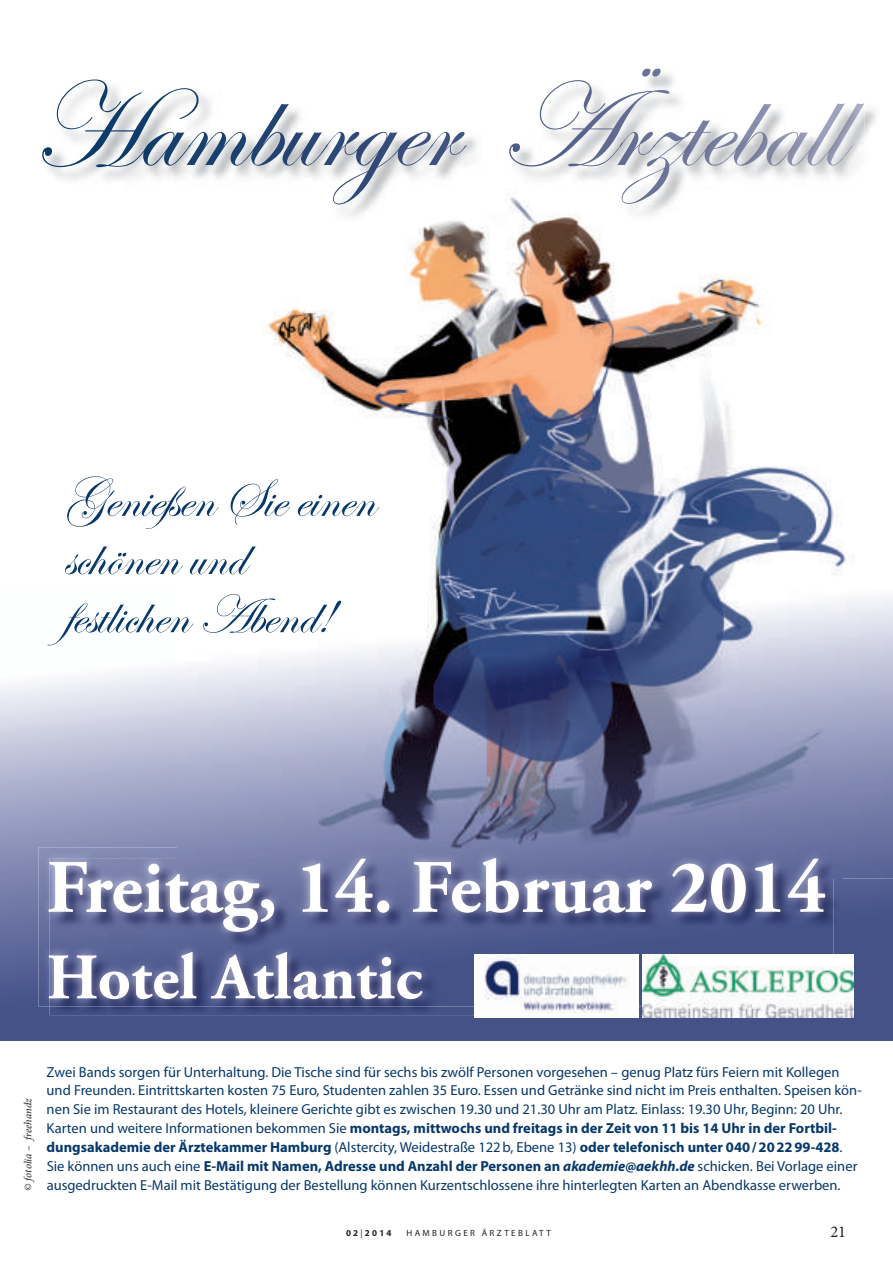
<style>
.page{position:relative;width:893px;height:1263px;background:#fff}
.page>*{position:absolute;margin:0;border:0;box-sizing:border-box;transform-origin:0 0}
.t1{font:700 75.15px "Adobe Garamond Pro";color:#fff}
.t2{font:700 64.8px "Adobe Garamond Pro";color:#fff}
.t3{font:55.05px/58.2px "Edwardian Script ITC";color:#073869}
.t4{font:16.5px "Minion Pro";color:#231f20}
.t5{font:14.55px/18.9px "Myriad Pro Regular OV TJNKFA";color:#073869}
.t6{font:14.55px/18.9px "Myriad Pro Bold OV RJNKFA";color:#073869}
.t7{font:italic 10.65px "Minion Pro";color:#231f20}
.t8{font:9px "Myriad Pro Regular OV TJNKFA";letter-spacing:.27em;color:#231f20}
.t9{font:9px "Myriad Pro Bold OV RJNKFA";letter-spacing:.25em;color:#231f20}
.s1{font-family:"Myriad Pro Regular OV TJNKFA"}
.s2{font-family:"Myriad Pro Bold OV RJNKFA"}
.s3{font-family:"Myriad Pro";font-weight:700;font-style:italic}
</style>
<div class="page">
<img style="left:263px;top:221px;width:590px;height:369px">
<svg style="left:0;top:670px;width:893px;height:371px;background:#8189b0"></svg>
<img style="left:438px;top:590px;width:455px;height:288px">
<img style="left:177px;top:590px;width:261px;height:257px">
<img style="left:49px;top:878px;width:793px;height:137px">
<img style="left:833px;top:858px;width:9px;height:20px">
<img style="left:39px;top:847px;width:138px;height:159px">
<img style="left:177px;top:847px;width:656px;height:11px">
<img style="left:49px;top:858px;width:784px;height:148px">
<img style="left:337px;top:204px;width:333px;height:17px">
<img style="left:43px;top:69px;width:822px;height:111px">
<img style="left:177px;top:142px;width:688px;height:62px">
<img style="left:475px;top:954px;width:163px;height:63px">
<img style="left:643px;top:954px;width:210px;height:63px">
<h3 class="t3" style="left:64px;top:467px;width:312px">Genießen Sie einen schönen und festlichen Abend!</h3>
<h1 class="t1" style="left:47px;top:844px;width:781px">Freitag, 14. Februar 2014</h1>
<h2 class="t2" style="left:47px;top:940px;width:377px">Hotel Atlantic</h2>
<p class="t7" style="left:22px;top:1190px;width:94px;rotate:-90deg">© fotolia – freehandz</p>
<p class="t5" style="left:47px;top:1062px;width:817px">zwei bands sorgen für unterhaltung. Die tische sind für sechs bis zwölf Personen vorgesehen – genug Platz fürs Feiern mit Kollegen und Freunden. eintrittskarten kosten 75 euro, Studenten zahlen 35 euro. essen und getränke sind nicht im Preis enthalten. Speisen kön&shy;nen Sie im restaurant des Hotels, kleinere gerichte gibt es zwischen 19.30 und 21.30 uhr am Platz. einlass: 19.30 uhr, beginn: 20 uhr.</p>
<p class="t6" style="left:47px;top:1119px;width:797px"><span class="s1">Karten und weitere Informationen bekommen Sie</span> montags, mittwochs und freitags in der Zeit von 11 bis 14 Uhr in der Fortbil&shy;dungsakademie der Ärztekammer Hamburg <span class="s1">(alstercity, Weidestraße 122 b, ebene 13)</span> oder telefonisch unter 040 / 20 22 99-428<span class="s1">.</span></p>
<p class="t5" style="left:47px;top:1156px;width:812px">Sie können uns auch eine <span class="s2">E-Mail mit Namen, Adresse und Anzahl der Personen an</span> <span class="s3">akademie@aekhh.de</span> schicken. bei Vorlage einer ausgedruckten e-mail mit bestätigung der bestellung können Kurzentschlossene ihre hinterlegten Karten an abendkasse erwerben.</p>
<p class="t9" style="left:346px;top:1227px;width:47px">02<span class="s1">|</span>2014</p>
<p class="t8" style="left:406px;top:1227px;width:146px">Hamburger Ärzteblatt</p>
<p class="t4" style="left:830px;top:1221px;width:17px">21</p>
</div>
